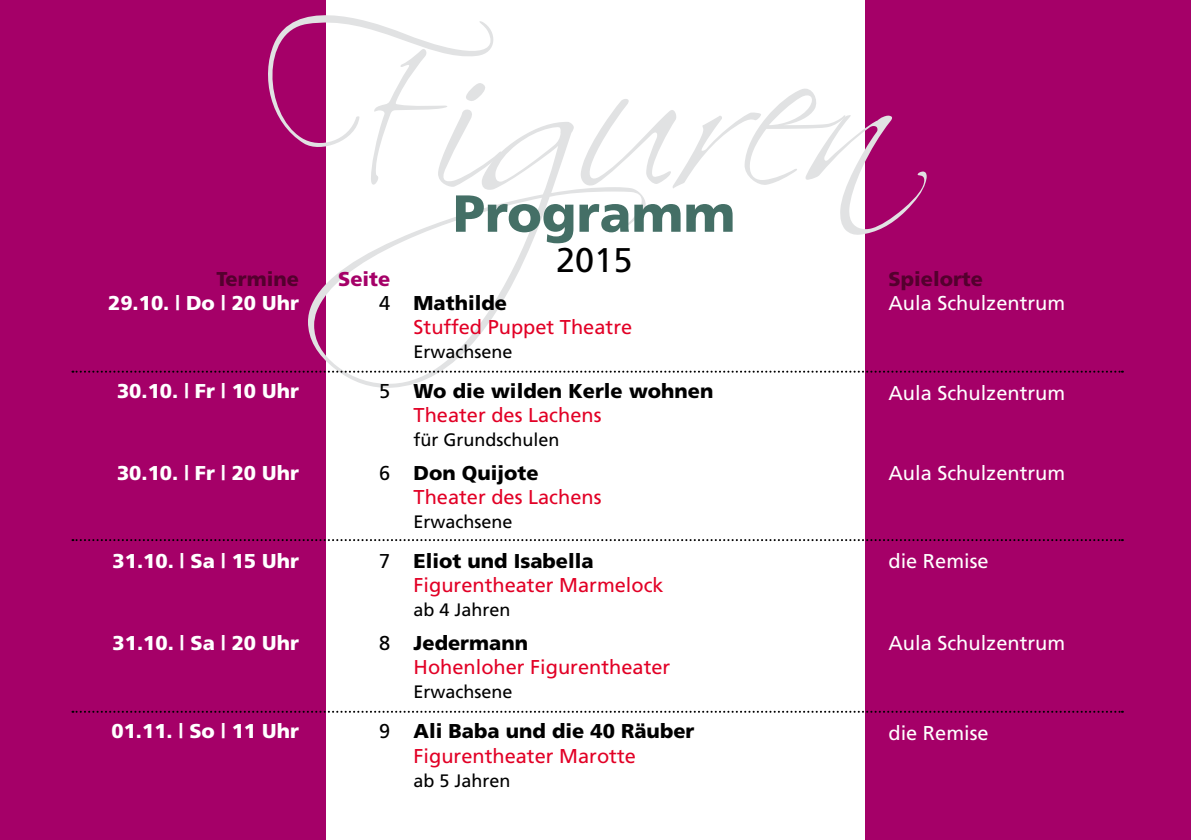
<style>
.page{position:relative;width:1191px;height:840px;background:#fff}
.page>*{position:absolute;margin:0;border:0;box-sizing:border-box;transform-origin:0 0}
.t1{font:900 52px "Frutiger";color:#446f66}
.t2{font:34.2px "Frutiger";color:#000}
.t3{font:20px "Frutiger";color:#e20026}
.t4{font:900 20px "Frutiger";color:#fff}
.t5{font:900 20px "Frutiger";color:#000}
.t6{font:20px "Frutiger";color:#fff}
.t7{font:900 20px "Frutiger";color:#54002e}
.t8{font:20px "Frutiger";color:#000}
.t9{font:900 20px "Frutiger";color:#a50068}
.t10{font:18px "Frutiger";color:#000}
</style>
<div class="page">
<div style="left:865px;top:0;width:326px;height:839px;background:#a50068"></div>
<div style="left:0;top:0;width:325px;height:839px;background:#a50068"></div>
<svg style="left:308px;top:122px;width:337px;height:267px"></svg>
<svg style="left:268px;top:0;width:226px;height:187px"></svg>
<svg style="left:438px;top:82px;width:64px;height:106px"></svg>
<svg style="left:580px;top:88px;width:346px;height:147px"></svg>
<svg style="left:72px;top:370px;width:1051px;height:2px"></svg>
<svg style="left:72px;top:538px;width:1051px;height:2px"></svg>
<svg style="left:72px;top:710px;width:1051px;height:2px"></svg>
<p class="t7" style="left:216px;top:266px;width:84px">Termine</p>
<p class="t4" style="left:108px;top:290px;width:192px">29.10. | Do | 20 Uhr</p>
<p class="t4" style="left:117px;top:378px;width:183px">30.10. | Fr | 10 Uhr</p>
<p class="t4" style="left:117px;top:460px;width:183px">30.10. | Fr | 20 Uhr</p>
<p class="t4" style="left:113px;top:548px;width:188px">31.10. | Sa | 15 Uhr</p>
<p class="t4" style="left:113px;top:630px;width:188px">31.10. | Sa | 20 Uhr</p>
<p class="t4" style="left:111px;top:718px;width:189px">01.11. | So | 11 Uhr</p>
<p class="t9" style="left:338px;top:266px;width:54px">Seite</p>
<p class="t8" style="left:379px;top:291px;width:13px">4</p>
<p class="t8" style="left:379px;top:379px;width:13px">5</p>
<p class="t8" style="left:379px;top:461px;width:13px">6</p>
<p class="t8" style="left:379px;top:549px;width:13px">7</p>
<p class="t8" style="left:379px;top:631px;width:13px">8</p>
<p class="t8" style="left:379px;top:719px;width:13px">9</p>
<h1 class="t1" style="left:453px;top:182px;width:284px">Programm</h1>
<h2 class="t2" style="left:556px;top:240px;width:78px">2015</h2>
<p class="t5" style="left:413px;top:291px;width:95px">Mathilde</p>
<p class="t3" style="left:413px;top:315px;width:220px">Stuffed Puppet Theatre</p>
<p class="t10" style="left:413px;top:341px;width:101px">Erwachsene</p>
<p class="t5" style="left:413px;top:379px;width:301px">Wo die wilden Kerle wohnen</p>
<p class="t3" style="left:413px;top:403px;width:189px">Theater des Lachens</p>
<p class="t10" style="left:413px;top:429px;width:147px">für Grundschulen</p>
<p class="t5" style="left:413px;top:461px;width:127px">Don Quijote</p>
<p class="t3" style="left:413px;top:485px;width:189px">Theater des Lachens</p>
<p class="t10" style="left:413px;top:511px;width:101px">Erwachsene</p>
<p class="t5" style="left:413px;top:549px;width:182px">Eliot und Isabella</p>
<p class="t3" style="left:413px;top:573px;width:252px">Figurentheater Marmelock</p>
<p class="t10" style="left:413px;top:599px;width:99px">ab 4 Jahren</p>
<p class="t5" style="left:413px;top:631px;width:116px">Jedermann</p>
<p class="t3" style="left:413px;top:655px;width:258px">Hohenloher Figurentheater</p>
<p class="t10" style="left:413px;top:681px;width:101px">Erwachsene</p>
<p class="t5" style="left:413px;top:719px;width:282px">Ali Baba und die 40 Räuber</p>
<p class="t3" style="left:413px;top:743px;width:224px">Figurentheater Marotte</p>
<p class="t10" style="left:413px;top:769px;width:99px">ab 5 Jahren</p>
<p class="t7" style="left:888px;top:266px;width:96px">Spielorte</p>
<p class="t6" style="left:888px;top:291px;width:178px">Aula Schulzentrum</p>
<p class="t6" style="left:888px;top:381px;width:178px">Aula Schulzentrum</p>
<p class="t6" style="left:888px;top:461px;width:178px">Aula Schulzentrum</p>
<p class="t6" style="left:888px;top:549px;width:102px">die Remise</p>
<p class="t6" style="left:888px;top:631px;width:178px">Aula Schulzentrum</p>
<p class="t6" style="left:888px;top:721px;width:102px">die Remise</p>
</div>
